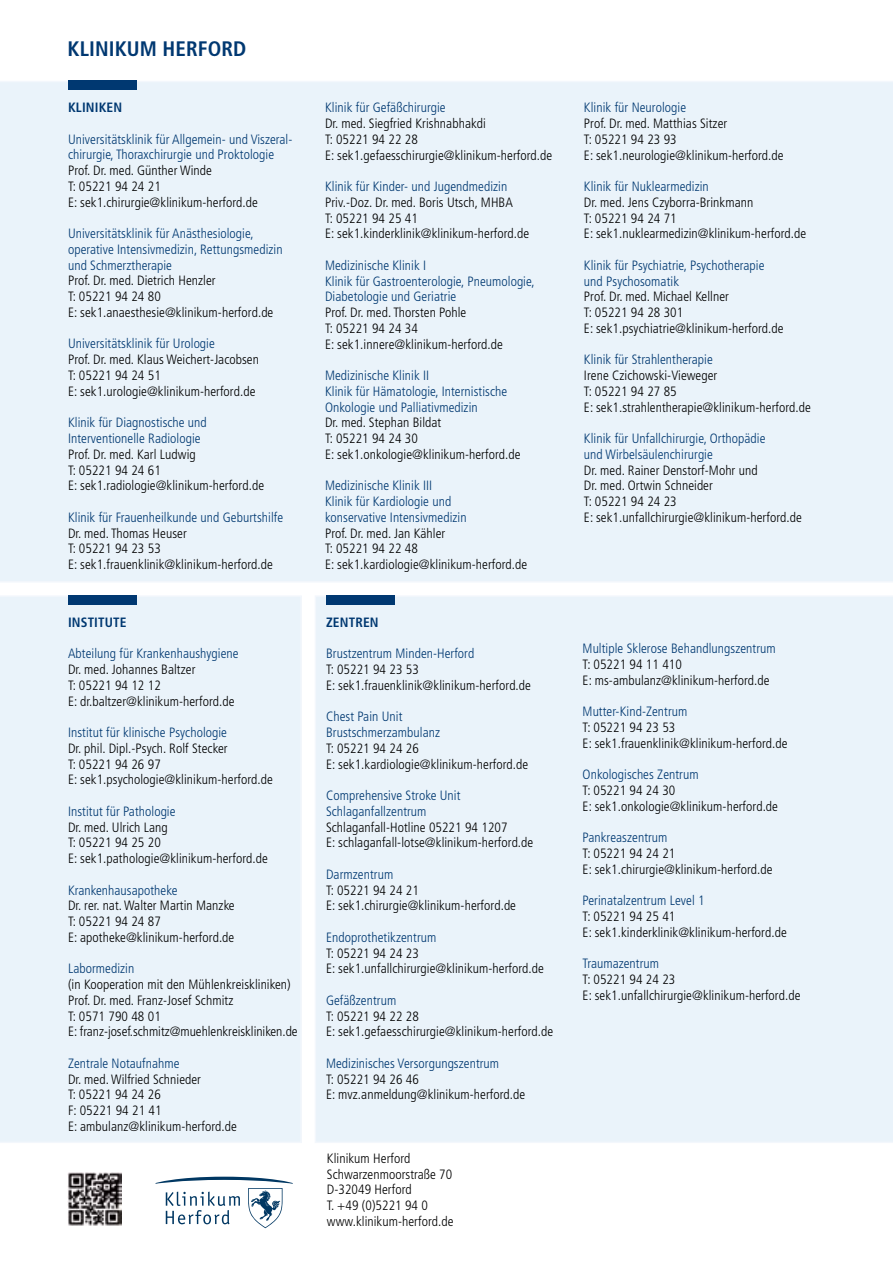
<style>
.page{position:relative;width:893px;height:1263px;background:#fff}
.page>*{position:absolute;margin:0;border:0;box-sizing:border-box;transform-origin:0 0}
.t1{font:700 condensed 21px "Frutiger";letter-spacing:.005em;color:#003871}
.t2{font:300 condensed 13.5px/15.8px "Frutiger";letter-spacing:.005em;color:#000}
.t3{font:300 condensed 13.5px/15.8px "Frutiger";letter-spacing:.005em;color:#003871}
.t4{font:700 condensed 13.5px "Frutiger";letter-spacing:.01em;color:#003871}
</style>
<div class="page">
<div style="left:0;top:595px;width:302px;height:548px;background:#eaf3fa"></div>
<div style="left:315px;top:595px;width:578px;height:548px;background:#eaf3fa"></div>
<div style="left:0;top:81px;width:893px;height:501px;background:#eaf3fa"></div>
<div style="left:68px;top:81px;width:68px;height:9px;background:#003871"></div>
<div style="left:68px;top:595px;width:68px;height:10px;background:#003871"></div>
<div style="left:326px;top:595px;width:68px;height:10px;background:#003871"></div>
<div style="left:68px;top:1170px;width:56px;height:56px;background:linear-gradient(to bottom,#fff,#fff)"></div>
<img style="left:68px;top:1172px;width:53px;height:54px">
<svg style="left:155px;top:1177px;width:138px;height:51px"></svg>
<h1 class="t1" style="left:68px;top:37px;width:178px">KLINIKUM HERFORD</h1>
<p class="t4" style="left:68px;top:99px;width:47px">KLINIKEN</p>
<p class="t3" style="left:68px;top:131px;width:226px">U niversitätsklinik für Allgemein- und Viszeral&shy;chirurgie, Thoraxchirurgie und Proktologie</p>
<p class="t2" style="left:68px;top:163px;width:191px">Prof. Dr. med. Günther Winde<br>T: 05221 94 24 21<br>E: sek1.chirurgie@klinikum-herford.de</p>
<p class="t3" style="left:68px;top:226px;width:216px">U niversitätsklinik für Anästhesiologie, operative I ntensivmedizin, Rettungsmedizin und Schmerztherapie</p>
<p class="t2" style="left:68px;top:273px;width:207px">Prof. Dr. med. Dietrich Henzler<br>T: 05221 94 24 80<br>E: sek1.anaesthesie@klinikum-herford.de</p>
<p class="t3" style="left:68px;top:336px;width:148px">U niversitätsklinik für U rologie</p>
<p class="t2" style="left:68px;top:352px;width:192px">Prof. Dr. med. Klaus Weichert-Jacobsen<br>T: 05221 94 24 51<br>E: sek1.urologie@klinikum-herford.de</p>
<p class="t3" style="left:68px;top:415px;width:140px">Klinik für Diagnostische und<br>I nterventionelle Radiologie</p>
<p class="t2" style="left:68px;top:446px;width:198px">Prof. Dr. med. Karl Ludwig<br>T: 05221 94 24 61<br>E: sek1.radiologie@klinikum-herford.de</p>
<p class="t3" style="left:68px;top:509px;width:217px">Klinik für Frauenheilkunde und Geburtshilfe</p>
<p class="t2" style="left:68px;top:525px;width:206px">Dr. med. Thomas Heuser<br>T: 05221 94 23 53<br>E: sek1.frauenklinik@klinikum-herford.de</p>
<p class="t4" style="left:68px;top:614px;width:58px">INSTITUTE</p>
<p class="t3" style="left:68px;top:646px;width:172px">Abteilung für Krankenhaushygiene</p>
<p class="t2" style="left:68px;top:662px;width:168px">Dr. med. Johannes Baltzer<br>T: 05221 94 12 12<br>E: dr.baltzer@klinikum-herford.de</p>
<p class="t3" style="left:68px;top:725px;width:161px">I nstitut für klinische Psychologie</p>
<p class="t2" style="left:68px;top:740px;width:206px">Dr. phil. Dipl.-Psych. Rolf Stecker<br>T: 05221 94 26 97<br>E: sek1.psychologie@klinikum-herford.de</p>
<p class="t3" style="left:68px;top:803px;width:109px">I nstitut für Pathologie</p>
<p class="t2" style="left:68px;top:819px;width:201px">Dr. med. U lrich Lang<br>T: 05221 94 25 20<br>E: sek1.pathologie@klinikum-herford.de</p>
<p class="t3" style="left:68px;top:882px;width:111px">Krankenhausapotheke</p>
<p class="t2" style="left:68px;top:898px;width:168px">Dr. rer. nat. Walter Martin Manzke<br>T: 05221 94 24 87<br>E: apotheke@klinikum-herford.de</p>
<p class="t3" style="left:68px;top:961px;width:68px">Labormedizin</p>
<p class="t2" style="left:68px;top:977px;width:231px">(in Kooperation mit den Mühlenkreiskliniken)<br>Prof. Dr. med. Franz-Josef Schmitz<br>T: 0571 790 48 01<br>E: franz-josef.schmitz@muehlenkreiskliniken.de</p>
<p class="t3" style="left:68px;top:1055px;width:113px">Zentrale Notaufnahme</p>
<p class="t2" style="left:68px;top:1071px;width:170px">Dr. med. Wilfried Schnieder<br>T: 05221 94 24 26<br>F: 05221 94 21 41<br>E: ambulanz@klinikum-herford.de</p>
<p class="t3" style="left:325px;top:100px;width:122px">Klinik für Gefäßchirurgie</p>
<p class="t2" style="left:325px;top:116px;width:229px">Dr. med. Siegfried Krishnabhakdi<br>T: 05221 94 22 28<br>E: sek1.gefaesschirurgie@klinikum-herford.de</p>
<p class="t3" style="left:325px;top:179px;width:184px">Klinik für Kinder- und Jugendmedizin</p>
<p class="t2" style="left:325px;top:194px;width:206px">Priv.-Doz. Dr. med. Boris Utsch, MHBA<br>T: 05221 94 25 41<br>E: sek1.kinderklinik@klinikum-herford.de</p>
<p class="t3" style="left:325px;top:257px;width:211px">Medizinische Klinik I<br>Klinik für Gastroenterologie, Pneumologie,<br>Diabetologie und Geriatrie</p>
<p class="t2" style="left:325px;top:305px;width:179px">Prof. Dr. med. Thorsten Pohle<br>T: 05221 94 24 34<br>E: sek1.innere@klinikum-herford.de</p>
<p class="t3" style="left:325px;top:368px;width:184px">Medizinische Klinik II<br>Klinik für Hämatologie, I nternistische<br>Onkologie und Palliativmedizin</p>
<p class="t2" style="left:325px;top:415px;width:197px">Dr. med. Stephan Bildat<br>T: 05221 94 24 30<br>E: sek1.onkologie@klinikum-herford.de</p>
<p class="t3" style="left:325px;top:478px;width:143px">Medizinische Klinik III<br>Klinik für Kardiologie und konservative I ntensivmedizin</p>
<p class="t2" style="left:325px;top:525px;width:204px">Prof. Dr. med. Jan Kähler<br>T: 05221 94 22 48<br>E: sek1.kardiologie@klinikum-herford.de</p>
<p class="t4" style="left:326px;top:614px;width:54px">ZENTREN</p>
<p class="t3" style="left:326px;top:646px;width:150px">Brustzentrum Minden-Herford</p>
<p class="t2" style="left:326px;top:662px;width:206px">T: 05221 94 23 53<br>E: sek1.frauenklinik@klinikum-herford.de</p>
<p class="t3" style="left:326px;top:709px;width:116px">Chest Pain Unit<br>Brustschmerzambulanz</p>
<p class="t2" style="left:326px;top:740px;width:204px">T: 05221 94 24 26<br>E: sek1.kardiologie@klinikum-herford.de</p>
<p class="t3" style="left:326px;top:788px;width:136px">Comprehensive Stroke U nit<br>Schlaganfallzentrum</p>
<p class="t2" style="left:326px;top:819px;width:209px">Schlaganfall-Hotline 05221 94 1207<br>E: schlaganfall-lotse@klinikum-herford.de</p>
<p class="t3" style="left:326px;top:866px;width:69px">Darmzentrum</p>
<p class="t2" style="left:326px;top:882px;width:191px">T: 05221 94 24 21<br>E: sek1.chirurgie@klinikum-herford.de</p>
<p class="t3" style="left:326px;top:929px;width:112px">Endoprothetikzentrum</p>
<p class="t2" style="left:326px;top:945px;width:219px">T: 05221 94 24 23<br>E: sek1.unfallchirurgie@klinikum-herford.de</p>
<p class="t3" style="left:326px;top:992px;width:72px">Gefäßzentrum</p>
<p class="t2" style="left:326px;top:1008px;width:229px">T: 05221 94 22 28<br>E: sek1.gefaesschirurgie@klinikum-herford.de</p>
<p class="t3" style="left:326px;top:1055px;width:175px">Medizinisches Versorgungszentrum</p>
<p class="t2" style="left:326px;top:1071px;width:201px">T: 05221 94 26 46<br>E: mvz.anmeldung@klinikum-herford.de</p>
<p class="t2" style="left:327px;top:1150px;width:128px">Klinikum Herford<br>Schwarzenmoorstraße 70<br>D-32049 Herford<br>T. +49 (0)5221 94 0 www.klinikum-herford.de</p>
<p class="t3" style="left:584px;top:100px;width:104px">Klinik für Neurologie</p>
<p class="t2" style="left:584px;top:116px;width:201px">Prof. Dr. med. Matthias Sitzer<br>T: 05221 94 23 93<br>E: sek1.neurologie@klinikum-herford.de</p>
<p class="t3" style="left:584px;top:179px;width:126px">Klinik für Nuklearmedizin</p>
<p class="t2" style="left:584px;top:194px;width:224px">Dr. med. Jens Czyborra-Brinkmann<br>T: 05221 94 24 71<br>E: sek1.nuklearmedizin@klinikum-herford.de</p>
<p class="t3" style="left:584px;top:257px;width:182px">Klinik für Psychiatrie, Psychotherapie und Psychosomatik</p>
<p class="t2" style="left:584px;top:289px;width:201px">Prof. Dr. med. Michael Kellner<br>T: 05221 94 28 301<br>E: sek1.psychiatrie@klinikum-herford.de</p>
<p class="t3" style="left:584px;top:352px;width:130px">Klinik für Strahlentherapie</p>
<p class="t2" style="left:584px;top:368px;width:228px">I rene Czichowski-Vieweger<br>T: 05221 94 27 85<br>E: sek1.strahlentherapie@klinikum-herford.de</p>
<p class="t3" style="left:584px;top:431px;width:183px">Klinik für U nfallchirurgie, Orthopädie und Wirbelsäulenchirurgie</p>
<p class="t2" style="left:584px;top:462px;width:219px">Dr. med. Rainer Denstorf-Mohr und<br>Dr. med. Ortwin Schneider<br>T: 05221 94 24 23<br>E: sek1.unfallchirurgie@klinikum-herford.de</p>
<p class="t3" style="left:583px;top:641px;width:195px">Multiple Sklerose Behandlungszentrum</p>
<p class="t2" style="left:583px;top:656px;width:189px">T: 05221 94 11 410<br>E: ms-ambulanz@klinikum-herford.de</p>
<p class="t3" style="left:583px;top:704px;width:106px">Mutter-Kind-Zentrum</p>
<p class="t2" style="left:583px;top:720px;width:206px">T: 05221 94 23 53<br>E: sek1.frauenklinik@klinikum-herford.de</p>
<p class="t3" style="left:583px;top:767px;width:118px">Onkologisches Zentrum</p>
<p class="t2" style="left:583px;top:783px;width:197px">T: 05221 94 24 30<br>E: sek1.onkologie@klinikum-herford.de</p>
<p class="t3" style="left:583px;top:830px;width:86px">Pankreaszentrum</p>
<p class="t2" style="left:583px;top:846px;width:191px">T: 05221 94 24 21<br>E: sek1.chirurgie@klinikum-herford.de</p>
<p class="t3" style="left:583px;top:893px;width:124px">Perinatalzentrum Level 1</p>
<p class="t2" style="left:583px;top:909px;width:206px">T: 05221 94 25 41<br>E: sek1.kinderklinik@klinikum-herford.de</p>
<p class="t3" style="left:583px;top:956px;width:78px">Traumazentrum</p>
<p class="t2" style="left:583px;top:972px;width:219px">T: 05221 94 24 23<br>E: sek1.unfallchirurgie@klinikum-herford.de</p>
</div>
